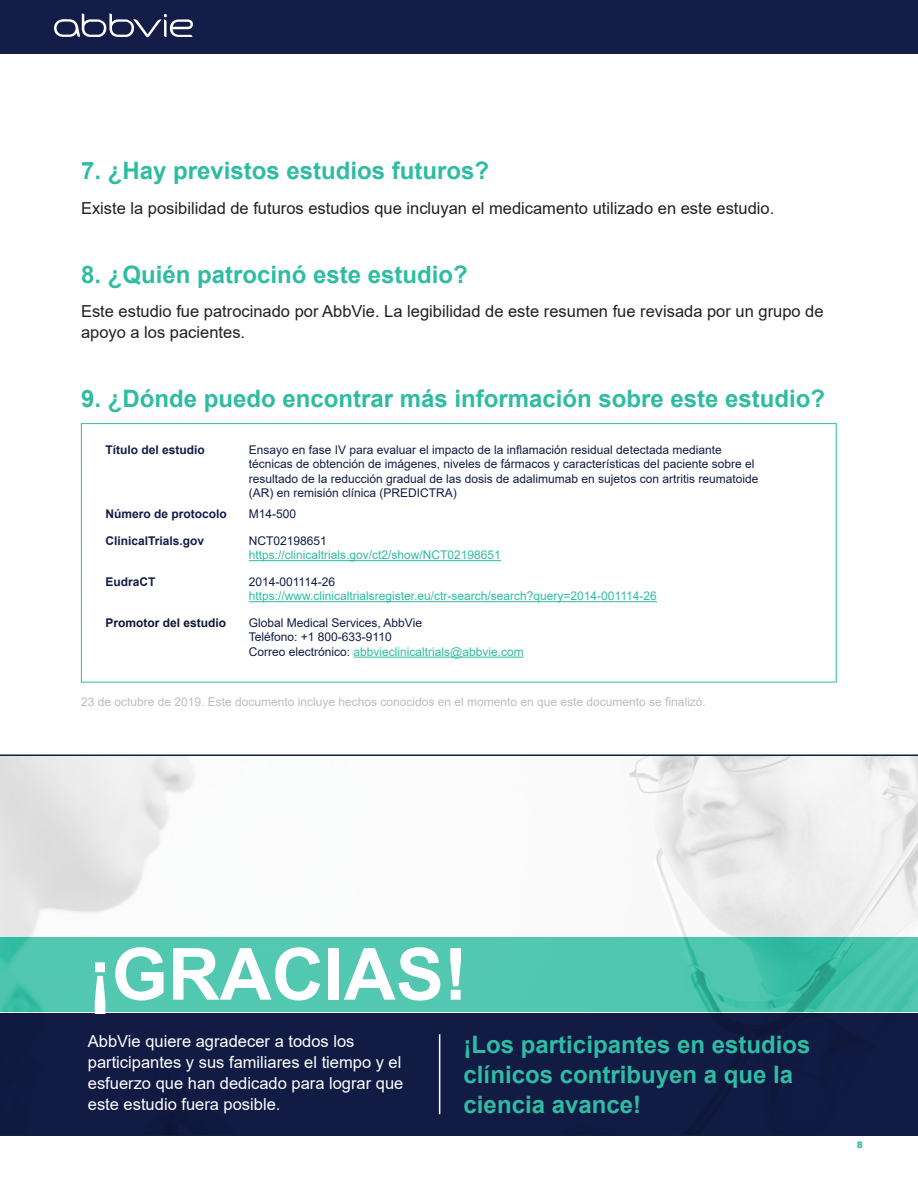
<style>
.page{position:relative;width:918px;height:1188px;background:#fff}
.page>*{position:absolute;margin:0;border:0;box-sizing:border-box;transform-origin:0 0}
.t1{font:700 72px "Arial";color:#fff}
.t2{font:700 24px/30px "Arial";color:#2ebca2}
.t3{font:16.5px/21px "Arial";color:#231f20}
.t4{font:16.5px/21px "Arial";color:#fff}
.t5{font:12px/14.4px "Arial";color:#121c46}
.t6{font:12px "Arial";color:#2ebca2}
.t7{font:12px "Arial";color:#bcbdc0}
.t8{font:700 12px "Arial";color:#121c46}
.t9{font:700 12px "Arial";color:#0d1633}
.t10{font:900 9px "Arial";color:#33bda3}
.s1{color:#2ebca2}
</style>
<div class="page">
<div style="left:0;top:0;width:918px;height:54px;background:#141c48"></div>
<svg style="left:54px;top:13px;width:139px;height:24px"></svg>
<img style="left:0;top:756px;width:918px;height:257px">
<div style="left:0;top:1013px;width:918px;height:123px;background:#121c46"></div>
<hr style="left:439px;top:1034px;width:1px;height:80px;background:#fff">
<svg style="left:0;top:937px;width:918px;height:74px;background:#4dc5ae"></svg>
<hr style="left:0;top:754px;width:918px;height:2px;background:#121e47">
<hr style="left:249px;top:560px;width:252px;height:1px;background:#2ebca2">
<hr style="left:249px;top:601px;width:408px;height:1px;background:#2ebca2">
<hr style="left:354px;top:657px;width:170px;height:1px;background:#2ebca2">
<div style="left:81px;top:423px;width:756px;height:259px;border:1px solid #2dbca1"></div>
<h2 class="t2" style="left:81px;top:156px;width:410px">7. ¿Hay previstos estudios futuros?</h2>
<h3 class="t3" style="left:81px;top:198px;width:695px">Existe la posibilidad de futuros estudios que incluyan el medicamento utilizado en este estudio.</h3>
<h2 class="t2" style="left:81px;top:260px;width:388px">8. ¿Quién patrocinó este estudio?</h2>
<h3 class="t3" style="left:81px;top:301px;width:744px">Este estudio fue patrocinado por AbbVie. La legibilidad de este resumen fue revisada por un grupo de apoyo a los pacientes.</h3>
<h2 class="t2" style="left:81px;top:384px;width:746px">9. ¿Dónde puedo encontrar más información sobre este estudio?</h2>
<p class="t8" style="left:105px;top:441px;width:101px">Título del estudio</p>
<p class="t5" style="left:249px;top:443px;width:511px">Ensayo en fase IV para evaluar el impacto de la inflamación residual detectada mediante técnicas de obtención de imágenes, niveles de fármacos y características del paciente sobre el resultado de la reducción gradual de las dosis de adalimumab en sujetos con artritis reumatoide (AR) en remisión clínica (PREDICTRA)</p>
<p class="t8" style="left:105px;top:505px;width:123px">Número de protocolo</p>
<p class="t5" style="left:249px;top:506px;width:49px">M14-500</p>
<p class="t8" style="left:105px;top:532px;width:100px">ClinicalTrials.gov</p>
<p class="t5" style="left:249px;top:533px;width:80px">NCT02198651</p>
<p class="t6" style="left:249px;top:547px;width:254px">https://clinicaltrials.gov/ct2/show/NCT02198651</p>
<p class="t8" style="left:105px;top:573px;width:52px">EudraCT</p>
<p class="t5" style="left:249px;top:575px;width:88px">2014-001114-26</p>
<p class="t6" style="left:249px;top:588px;width:410px">https://www.clinicaltrialsregister.eu/ctr-search/search?query=2014-001114-26</p>
<p class="t9" style="left:105px;top:614px;width:122px">Promotor del estudio</p>
<p class="t5" style="left:249px;top:616px;width:276px">Global Medical Services, AbbVie<br>Teléfono: +1 800-633-9110<br>Correo electrónico: <span class="s1">abbvieclinicaltrials@abbvie.com</span></p>
<p class="t7" style="left:81px;top:694px;width:627px">23 de octubre de 2019. Este documento incluye hechos conocidos en el momento en que este documento se finalizó.</p>
<h1 class="t1" style="left:88px;top:924px;width:381px">¡GRACIAS!</h1>
<h3 class="t4" style="left:88px;top:1031px;width:317px">AbbVie quiere agradecer a todos los participantes y sus familiares el tiempo y el esfuerzo que han dedicado para lograr que este estudio fuera posible.</h3>
<h2 class="t2" style="left:464px;top:1030px;width:348px">¡Los participantes en estudios clínicos contribuyen a que la ciencia avance!</h2>
<p class="t10" style="left:857px;top:1139px;width:8px">8</p>
</div>
